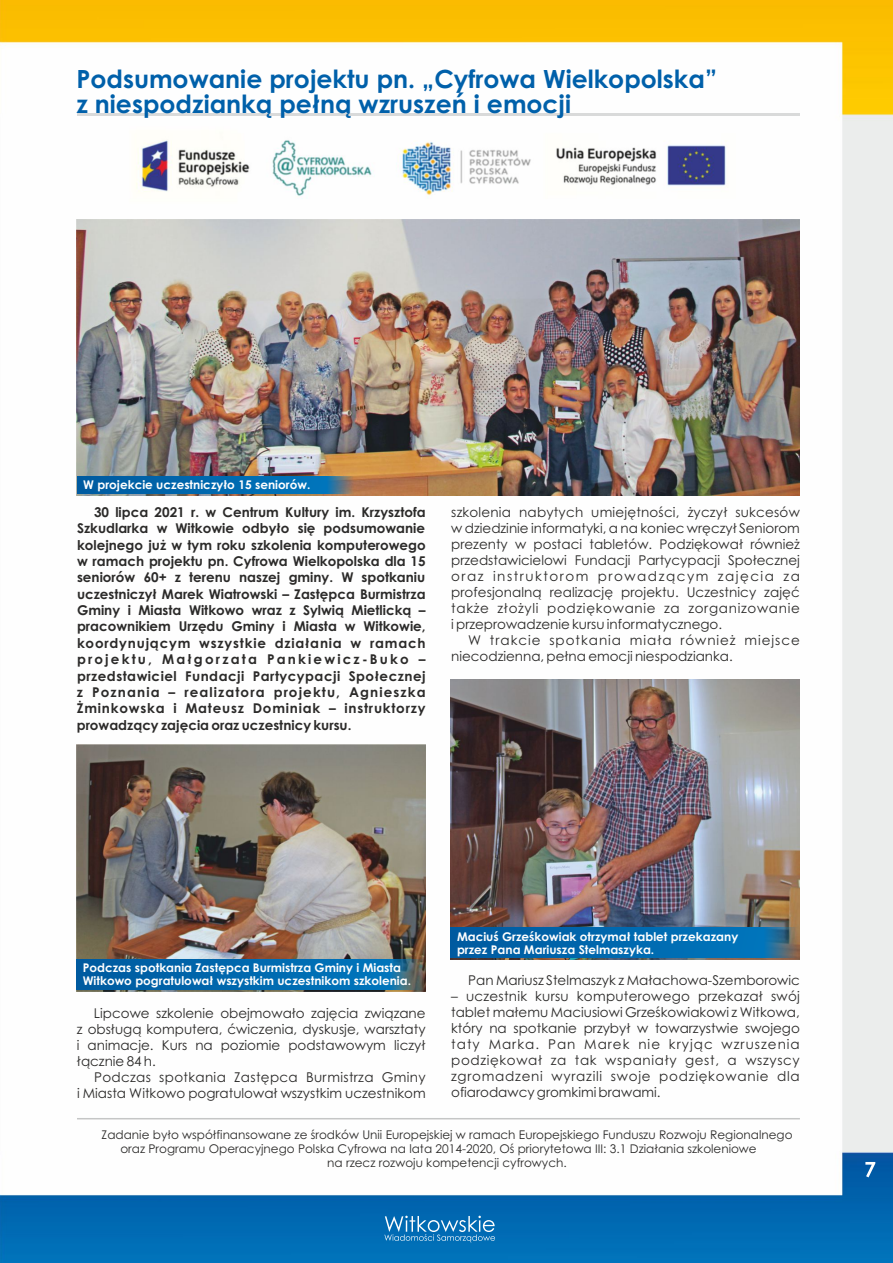
<style>
.page{position:relative;width:893px;height:1263px;background:#fff}
.page>*{position:absolute;margin:0;border:0;box-sizing:border-box;transform-origin:0 0}
.t1{font:700 25.05px/24.3px "Century Gothic";color:#0060aa}
.t2{font:13.5px/16px "Century Gothic";color:#2b2a29;text-align:justify}
.t3{font:700 13.5px/16.4px "Century Gothic";color:#2b2a29;text-align:justify}
.t4{font:12px "Century Gothic";color:#2b2a29}
.t5{font:700 12px/13px "Century Gothic";color:#fefefe}
</style>
<div class="page">
<img style="left:0;top:0;width:893px;height:1263px">
<svg style="left:865px;top:1162px;width:10px;height:15px"></svg>
<svg style="left:384px;top:1216px;width:111px;height:26px;background:#3488c2"></svg>
<hr style="left:77px;top:113px;width:723px;height:3px;background:#d9dada">
<img style="left:451px;top:679px;width:349px;height:281px">
<img style="left:77px;top:220px;width:723px;height:275px">
<img style="left:76px;top:745px;width:349px;height:247px">
<img style="left:122px;top:127px;width:622px;height:77px">
<hr style="left:77px;top:1118px;width:723px;height:1px;background:#c5c6c6">
<svg style="left:77px;top:959px;width:346px;height:30px;background:#0568a9"></svg>
<svg style="left:451px;top:928px;width:346px;height:30px;background:#0568a9"></svg>
<svg style="left:77px;top:476px;width:276px;height:18px;background:#0869aa"></svg>
<h1 class="t1" style="left:76px;top:69px;width:642px">Podsumowanie projektu pn. „Cyfrowa Wielkopolska” z niespodzianką pełną wzruszeń i emocji</h1>
<p class="t5" style="left:83px;top:479px;width:229px">W projekcie uczestniczyło 15 seniorów.</p>
<p class="t3" style="left:77px;top:505px;width:350px;text-indent:17px">30 lipca 2021 r. w Centrum Kultury im. Krzysztofa Szkudlarka w Witkowie odbyło się podsumowanie kolejnego już w tym roku szkolenia komputerowego w ramach projektu pn. Cyfrowa Wielkopolska dla 15 seniorów 60+ z terenu naszej gminy. W spotkaniu uczestniczył Marek Wiatrowski – Zastępca Burmistrza Gminy i Miasta Witkowo wraz z Sylwią Mietlicką – pracownikiem Urzędu Gminy i Miasta w Witkowie, koordynującym wszystkie działania w ramach projektu, Małgorzata Pankiewicz-Buko – przedstawiciel Fundacji Partycypacji Społecznej z Poznania – realizatora projektu, Agnieszka Żminkowska i Mateusz Dominiak – instruktorzy prowadzący zajęcia oraz uczestnicy kursu.</p>
<p class="t2" style="left:451px;top:505px;width:350px">szkolenia nabytych umiejętności, życzył sukcesów w dziedzinie informatyki, a na koniec wręczył Seniorom prezenty w postaci tabletów. Podziękował również przedstawicielowi Fundacji Partycypacji Społecznej oraz instruktorom prowadzącym zajęcia za profesjonalną realizację projektu. Uczestnicy zajęć także złożyli podziękowanie za zorganizowanie i przeprowadzenie kursu informatycznego.</p>
<p class="t2" style="left:451px;top:634px;width:350px;text-indent:17px">W trakcie spotkania miała również miejsce niecodzienna, pełna emocji niespodzianka.</p>
<p class="t5" style="left:457px;top:931px;width:283px">Maciuś Grześkowiak otrzymał tablet przekazany przez Pana Mariusza Stelmaszyka.</p>
<p class="t5" style="left:83px;top:962px;width:330px">Podczas spotkania Zastępca Burmistrza Gminy i Miasta<br>Witkowo pogratulował wszystkim uczestnikom szkolenia.</p>
<p class="t2" style="left:468px;top:973px;width:333px">Pan Mariusz Stelmaszyk z Małachowa-Szemborowic</p>
<p class="t2" style="left:451px;top:989px;width:350px">– uczestnik kursu komputerowego przekazał swój tablet małemu Maciusiowi Grześkowiakowi z Witkowa, który na spotkanie przybył w towarzystwie swojego taty Marka. Pan Marek nie kryjąc wzruszenia podziękował za tak wspaniały gest, a wszyscy zgromadzeni wyrazili swoje podziękowanie dla ofiarodawcy gromkimi brawami.</p>
<p class="t4" style="left:102px;top:1130px;width:692px">Zadanie było współfinansowane ze środków Unii Europejskiej w ramach Europejskiego Funduszu Rozwoju Regionalnego</p>
<p class="t4" style="left:120px;top:1144px;width:638px">oraz Programu Operacyjnego Polska Cyfrowa na lata 2014-2020, Oś priorytetowa III: 3.1 Działania szkoleniowe</p>
<p class="t4" style="left:327px;top:1158px;width:241px">na rzecz rozwoju kompetencji cyfrowych.</p>
<p class="t2" style="left:77px;top:1006px;width:350px;text-indent:17px">Lipcowe szkolenie obejmowało zajęcia związane z obsługą komputera, ćwiczenia, dyskusje, warsztaty i animacje. Kurs na poziomie podstawowym liczył łącznie 84 h.</p>
<p class="t2" style="left:77px;top:1070px;width:350px;text-align:right">Podczas spotkania Zastępca Burmistrza Gminy<br>i Miasta Witkowo pogratulował wszystkim uczestnikom</p>
</div>
